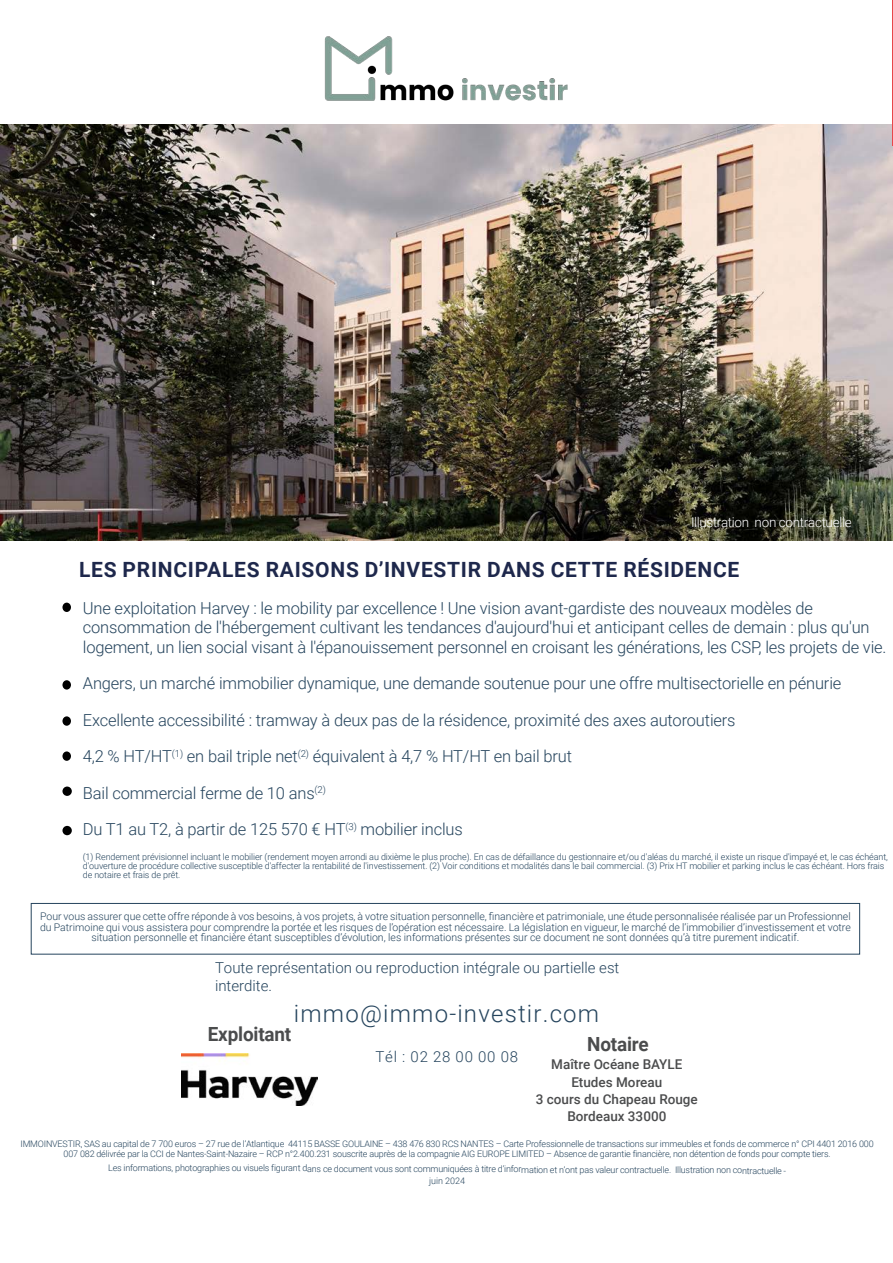
<style>
.page{position:relative;width:893px;height:1263px;background:#fff}
.page>*{position:absolute;margin:0;border:0;box-sizing:border-box;transform-origin:0 0}
.t1{font:300 24px "Roboto";letter-spacing:.05em;color:#25445d}
.t2{font:700 21px "Roboto";letter-spacing:.035em;color:#1e284c}
.t3{font:700 19.5px "Roboto";letter-spacing:-.01em;color:#4b4c4d}
.t4{font:300 16.5px/19.5px "Roboto";letter-spacing:-.01em;color:#25445d}
.t5{font:300 15px/18px "Roboto";color:#25445d}
.t6{font:300 15px "Roboto";letter-spacing:.05em;color:#25445d}
.t7{font:500 13.5px "Roboto";color:#4b4c4d}
.t8{font:300 13.5px "Roboto";letter-spacing:-.025em;color:#fff}
.t9{font:300 10.5px/10.5px "Roboto";color:#25445d;text-align:center}
.t10{font:300 9px/9px "Roboto";letter-spacing:-.02em;color:#25445d;text-align:center}
</style>
<div class="page">
<div style="left:31px;top:903px;width:829px;height:51px;border:1px solid #25445d"></div>
<img style="left:324px;top:36px;width:244px;height:65px">
<img style="left:0;top:124px;width:893px;height:416px">
<div style="left:62px;top:603px;width:9px;height:9px;background:#000;border-radius:50%"></div>
<div style="left:62px;top:680px;width:9px;height:10px;background:#000;border-radius:50%"></div>
<div style="left:62px;top:716px;width:9px;height:10px;background:#000;border-radius:50%"></div>
<div style="left:62px;top:751px;width:9px;height:10px;background:#000;border-radius:50%"></div>
<svg style="left:62px;top:786px;width:10px;height:10px"></svg>
<div style="left:62px;top:826px;width:10px;height:9px;background:#000;border-radius:50%"></div>
<hr style="left:892px;top:0;width:1px;height:145px;background:#e9464a">
<img style="left:181px;top:1054px;width:137px;height:52px">
<p class="t8" style="left:691px;top:513px;width:162px">Illustration non contractuelle</p>
<p class="t2" style="left:79px;top:555px;width:662px">LES PRINCIPALES RAISONS D’INVESTIR DANS CETTE RÉSIDENCE</p>
<p class="t4" style="left:83px;top:597px;width:805px">Une exploitation Harvey : le mobility par excellence ! Une vision avant-gardiste des nouveaux modèles de consommation de l'hébergement cultivant les tendances d'aujourd'hui et anticipant celles de demain : plus qu'un logement, un lien social visant à l'épanouissement personnel en croisant les générations, les CSP, les projets de vie.</p>
<p class="t4" style="left:83px;top:673px;width:760px">Angers, un marché immobilier dynamique, une demande soutenue pour une offre multisectorielle en pénurie</p>
<p class="t4" style="left:83px;top:709px;width:654px">Excellente accessibilité : tramway à deux pas de la résidence, proximité des axes autoroutiers</p>
<p class="t4" style="left:83px;top:746px;width:491px">4,2 % HT/HT<sup>(1)</sup> en bail triple net<sup>(2)</sup> équivalent à 4,7 % HT/HT en bail brut</p>
<p class="t4" style="left:83px;top:782px;width:244px">Bail commercial ferme de 10 ans<sup>(2)</sup></p>
<p class="t4" style="left:83px;top:819px;width:381px">Du T1 au T2, à partir de 125 570 € HT<sup>(3)</sup> mobilier inclus</p>
<p class="t10" style="left:83px;top:852px;width:807px;text-align:left">(1) Rendement prévisionnel incluant le mobilier (rendement moyen arrondi au dixième le plus proche). En cas de défaillance du gestionnaire et/ou d'aléas du marché, il existe un risque d'impayé et, le cas échéant, d'ouverture de procédure collective susceptible d'affecter la rentabilité de l'investissement. (2) Voir conditions et modalités dans le bail commercial. (3) Prix HT mobilier et parking inclus le cas échéant. Hors frais de notaire et frais de prêt.</p>
<p class="t9" style="left:40px;top:911px;width:812px">Pour vous assurer que cette offre réponde à vos besoins, à vos projets, à votre situation personnelle, financière et patrimoniale, une étude personnalisée réalisée par un Professionnel du Patrimoine qui vous assistera pour comprendre la portée et les risques de l’opération est nécessaire. La législation en vigueur, le marché de l’immobilier d’investissement et votre situation personnelle et financière étant susceptibles d’évolution, les informations présentes sur ce document ne sont données qu’à titre purement indicatif.</p>
<p class="t5" style="left:215px;top:958px;width:406px">Toute représentation ou reproduction intégrale ou partielle est interdite.</p>
<p class="t1" style="left:294px;top:997px;width:307px">immo@immo-investir.com</p>
<p class="t6" style="left:376px;top:1046px;width:144px">Tél : 02 28 00 00 08</p>
<p class="t3" style="left:208px;top:1020px;width:85px">Exploitant</p>
<p class="t3" style="left:587px;top:1030px;width:63px">Notaire</p>
<p class="t7" style="left:551px;top:1055px;width:133px">Maître Océane BAYLE</p>
<p class="t7" style="left:571px;top:1072px;width:93px">Etudes Moreau</p>
<p class="t7" style="left:536px;top:1089px;width:163px">3 cours du Chapeau Rouge</p>
<p class="t7" style="left:567px;top:1107px;width:100px">Bordeaux 33000</p>
<p class="t10" style="left:21px;top:1138px;width:855px;line-height:10.5px">IMMOINVESTIR, SAS au capital de 7 700 euros – 27 rue de l’Atlantique 44115 BASSE GOULAINE – 438 476 830 RCS NANTES – Carte Professionnelle de transactions sur immeubles et fonds de commerce n° CPI 4401 2016 000<br>007 082 délivrée par la CCI de Nantes-Saint-Nazaire – RCP n°2.400.231 souscrite auprès de la compagnie AIG EUROPE LIMITED – Absence de garantie financière, non détention de fonds pour compte tiers.</p>
<p class="t10" style="left:108px;top:1163px;width:680px;line-height:11.4px">Les informations, photographies ou visuels figurant dans ce document vous sont communiquées à titre d’information et n’ont pas valeur contractuelle. Illustration non contractuelle - juin 2024</p>
</div>
